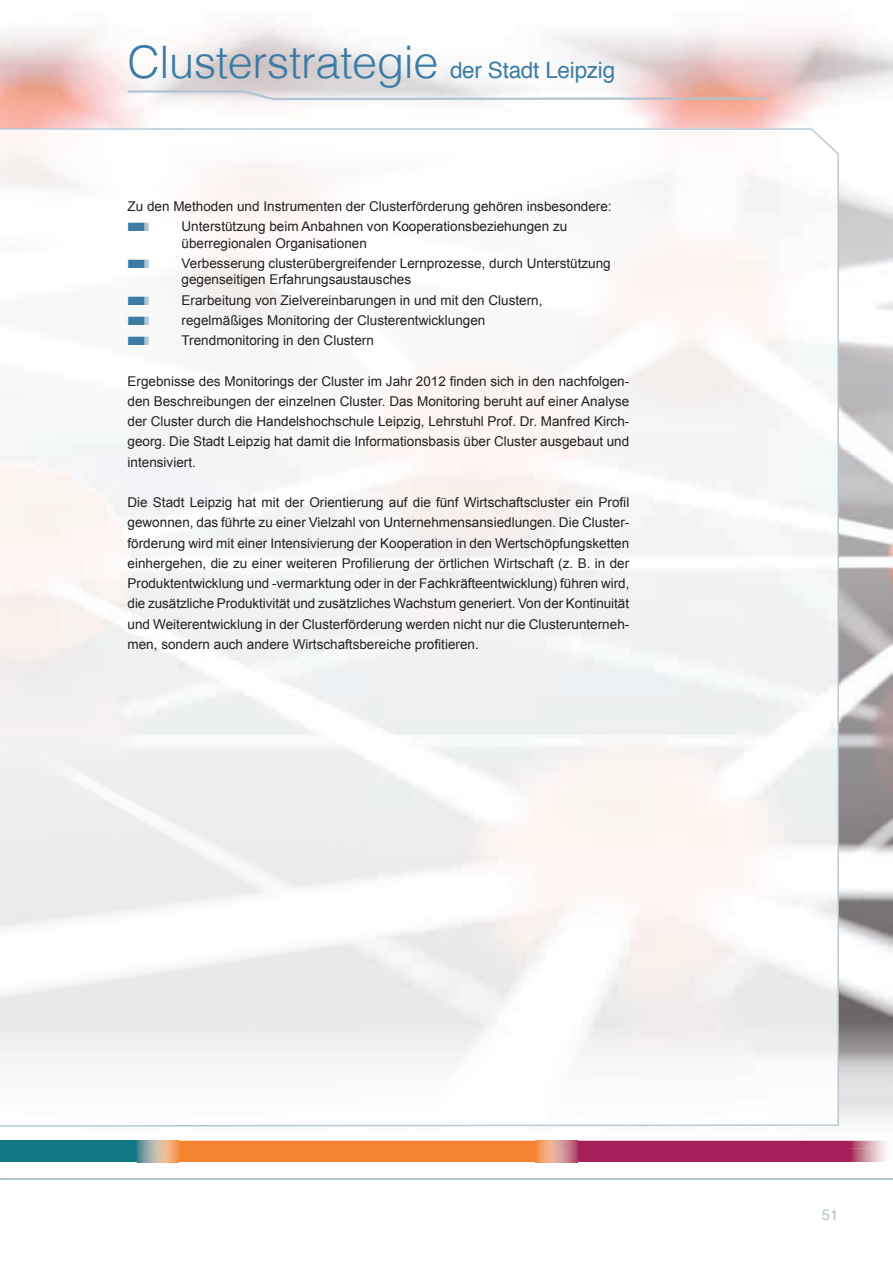
<style>
.page{position:relative;width:893px;height:1263px;background:#fff}
.page>*{position:absolute;margin:0;border:0;box-sizing:border-box;transform-origin:0 0}
.t1{font:300 45px "Helvetica";letter-spacing:-.01em;color:#3c7ba4}
.t2{font:15px "Helvetica";color:#b2c4cf}
.t3{font:13.5px/20.2px "Arial";color:#231f20}
.s1{font-weight:400;font-size:22.5px}
</style>
<div class="page">
<hr style="left:0;top:1178px;width:893px;height:1px;background:#b2c4cf">
<img style="left:137px;top:1162px;width:441px;height:1px">
<img style="left:840px;top:22px;width:53px;height:1119px">
<img style="left:788px;top:131px;width:53px;height:1010px">
<img style="left:0;top:1125px;width:788px;height:16px">
<img style="left:0;top:128px;width:839px;height:44px">
<img style="left:786px;top:171px;width:53px;height:955px">
<svg style="left:128px;top:90px;width:638px;height:10px"></svg>
<img style="left:0;top:1154px;width:137px;height:8px">
<div style="left:0;top:1141px;width:137px;height:13px;background:#107883"></div>
<img style="left:137px;top:1154px;width:399px;height:8px">
<img style="left:137px;top:1148px;width:399px;height:6px">
<img style="left:179px;top:1141px;width:707px;height:7px">
<img style="left:137px;top:1141px;width:42px;height:7px">
<img style="left:578px;top:1148px;width:308px;height:14px">
<div style="left:578px;top:1148px;width:270px;height:6px;background:#a61e5a"></div>
<img style="left:536px;top:1141px;width:42px;height:21px">
<h1 class="t1" style="left:128px;top:26px;width:489px">Clusterstrategie <span class="s1">der Stadt Leipzig</span></h1>
<p class="t3" style="left:128px;top:196px;width:486px">Zu den Methoden und Instrumenten der Clusterförderung gehören insbesondere:</p>
<p class="t3" style="left:182px;top:218px;width:387px;line-height:16.5px">Unterstützung beim Anbahnen von Kooperationsbeziehungen zu überregionalen Organisationen</p>
<p class="t3" style="left:182px;top:255px;width:431px;line-height:16.5px">Verbesserung clusterübergreifender Lernprozesse, durch Unterstützung gegenseitigen Erfahrungsaustausches</p>
<p class="t3" style="left:182px;top:290px;width:362px">Erarbeitung von Zielvereinbarungen in und mit den Clustern,</p>
<p class="t3" style="left:182px;top:310px;width:305px">regelmäßiges Monitoring der Clusterentwicklungen</p>
<p class="t3" style="left:182px;top:330px;width:194px">Trendmonitoring in den Clustern</p>
<p class="t3" style="left:128px;top:371px;width:503px;text-align:justify">Ergebnisse des Monitorings der Cluster im Jahr 2012 finden sich in den nachfolgen&shy;den Beschreibungen der einzelnen Cluster. Das Monitoring beruht auf einer Analyse der Cluster durch die Handelshochschule Leipzig, Lehrstuhl Prof. Dr. Manfred Kirch&shy;georg. Die Stadt Leipzig hat damit die Informationsbasis über Cluster ausgebaut und intensiviert.</p>
<p class="t3" style="left:128px;top:492px;width:503px;text-align:justify">Die Stadt Leipzig hat mit der Orientierung auf die fünf Wirtschaftscluster ein Profil gewonnen, das führte zu einer Vielzahl von Unternehmensansiedlungen. Die Cluster&shy;förderung wird mit einer Intensivierung der Kooperation in den Wertschöpfungsketten einhergehen, die zu einer weiteren Profilierung der örtlichen Wirtschaft (z. B. in der Produktentwicklung und -vermarktung oder in der Fachkräfteentwicklung) führen wird, die zusätzliche Produktivität und zusätzliches Wachstum generiert. Von der Kontinuität und Weiterentwicklung in der Clusterförderung werden nicht nur die Clusterunterneh&shy;men, sondern auch andere Wirtschaftsbereiche profitieren.</p>
<p class="t2" style="left:822px;top:1203px;width:18px">51</p>
</div>
